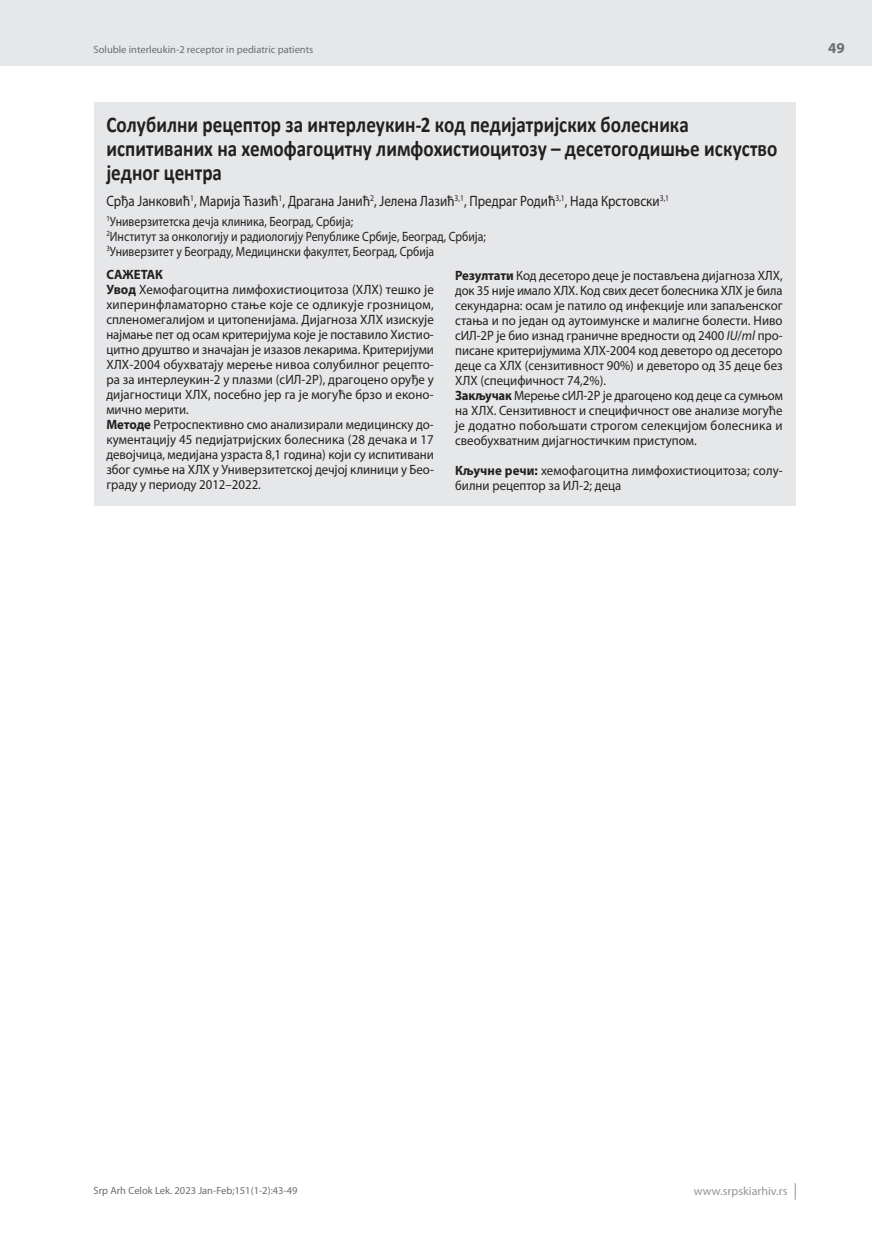
<style>
.page{position:relative;width:872px;height:1234px;background:#fff}
.page>*{position:absolute;margin:0;border:0;box-sizing:border-box;transform-origin:0 0}
.t1{font:700 22.5px/24px "Calibri";color:#231f20;scale:.85 1}
.t2{font:15px "Myriad Pro";color:#231f20;scale:.87 1}
.t3{font:700 15px "Myriad Pro";color:#6c6d70}
.t4{font:13.5px/15px "Myriad Pro";color:#231f20;scale:.96 1}
.t5{font:13.5px/15px "Myriad Pro";color:#231f20;scale:.95 1}
.t6{font:13.5px/15px "Myriad Pro";color:#231f20;scale:.87 1}
.t7{font:12px "Myriad Pro";color:#939598}
.t8{font:10.5px "Myriad Pro";color:#6c6d70}
.s1{font-weight:700}
.s2{font-style:italic}
</style>
<div class="page">
<div style="left:0;top:0;width:872px;height:66px;background:#e6e7e9"></div>
<svg style="left:795px;top:1183px;width:1px;height:16px"></svg>
<div style="left:94px;top:102px;width:701px;height:403px;background:#e6e7e9"></div>
<p class="t8" style="left:94px;top:43px;width:221px">Soluble interleukin-2 receptor in pediatric patients</p>
<h1 class="t1" style="left:106px;top:112px;width:791px">Солубилни рецептор за интерлеукин-2 код педијатријских болесника испитиваних на хемофагоцитну лимфохистиоцитозу – десетогодишње искуство једног центра</h1>
<p class="t2" style="left:106px;top:192px;width:648px">Срђа Јанковић<sup>1</sup>, Марија Ћазић<sup>1</sup>, Драгана Јанић<sup>2</sup>, Јелена Лазић<sup>3,1</sup>, Предраг Родић<sup>3,1</sup>, Нада Крстовски<sup>3,1</sup></p>
<p class="t6" style="left:106px;top:213px;width:437px"><sup>1</sup>Универзитетска дечја клиника, Београд, Србија;<br><sup>2</sup>Институт за онкологију и радиологију Републике Србије, Београд, Србија;<br><sup>3</sup>Универзитет у Београду, Медицински факултет, Београд, Србија</p>
<p class="t4" style="left:106px;top:266px;width:343px"><span class="s1">САЖЕТАК<br>Увод</span> Хемофагоцитна лимфохистиоцитоза (ХЛХ) тешко је хиперинфламаторно стање које се одликује грозницом, спленомегалијом и цитопенијама. Дијагноза ХЛХ изискује најмање пет од осам критеријума које је поставило Хистио&shy;цитно друштво и значајан је изазов лекарима. Критеријуми ХЛХ-2004 обухватају мерење нивоа солубилног рецепто&shy;ра за интерлеукин-2 у плазми (сИЛ-2Р), драгоцено оруђе у дијагностици ХЛХ, посебно јер га је могуће брзо и еконо&shy;мично мерити.<br><span class="s1">Методе</span> Ретроспективно смо анализирали медицинску до&shy;кументацију 45 педијатријских болесника (28 дечака и 17 девојчица, медијана узраста 8,1 година) који су испитивани због сумње на ХЛХ у Универзитетској дечјој клиници у Бео&shy;граду у периоду 2012–2022.</p>
<p class="t5" style="left:455px;top:267px;width:346px"><span class="s1">Резултати</span> Код десеторо деце је постављена дијагноза ХЛХ, док 35 није имало ХЛХ. Код свих десет болесника ХЛХ је била секундарна: осам је патило од инфекције или запаљенског стања и по један од аутоимунске и малигне болести. Ниво сИЛ-2Р је био изнад граничне вредности од 2400 <span class="s2">IU</span>/<span class="s2">ml</span> про&shy;писане критеријумима ХЛХ-2004 код деветоро од десеторо деце са ХЛХ (сензитивност 90%) и деветоро од 35 деце без ХЛХ (специфичност 74,2%).<br><span class="s1">Закључак</span> Мерење сИЛ-2Р је драгоцено код деце са сумњом на ХЛХ. Сензитивност и специфичност ове анализе могуће је додатно побољшати строгом селекцијом болесника и свеобухватним дијагностичким приступом.</p>
<p class="t4" style="left:455px;top:462px;width:343px"><span class="s1">Кључне речи:</span> хемофагоцитна лимфохистиоцитоза; солу&shy;билни рецептор за ИЛ-2; деца</p>
<p class="t3" style="left:828px;top:38px;width:18px">49</p>
<p class="t8" style="left:94px;top:1184px;width:205px">Srp Arh Celok Lek. 2023 Jan-Feb;151(1-2):43-49</p>
<p class="t7" style="left:694px;top:1183px;width:95px">www.srpskiarhiv.rs</p>
</div>
